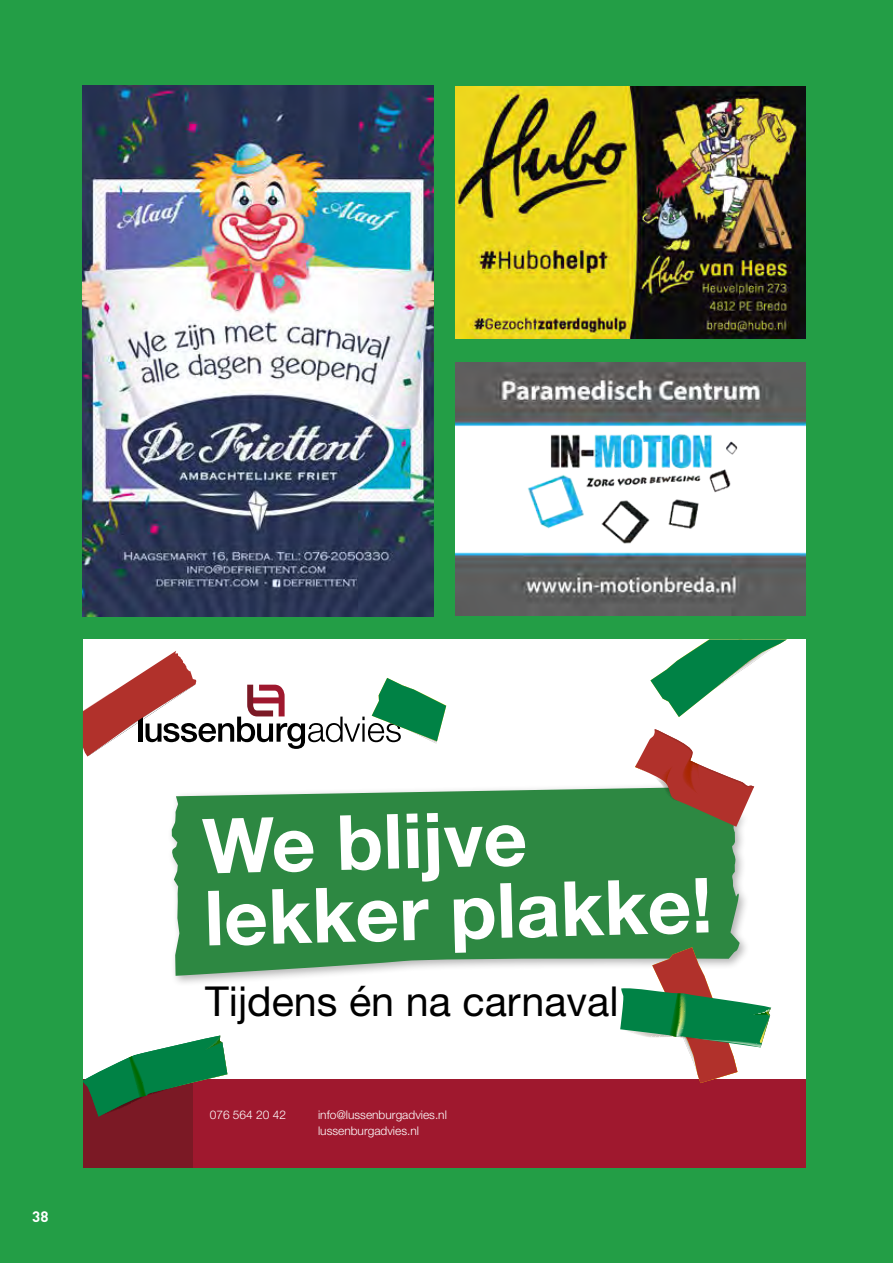
<style>
.page{position:relative;width:893px;height:1263px;background:#239e46}
.page>*{position:absolute;margin:0;border:0;box-sizing:border-box;transform-origin:0 0}
.t1{font:700 76.2px/72.4px "Helvetica Neue LT Std";color:#fff}
.t2{font:41.4px "Helvetica Neue LT Std";color:#000}
.t3{font:700 15px "DIN";color:#fff}
.t4{font:300 12px/16.4px "Helvetica Neue LT Std";color:#fff}
</style>
<div class="page">
<img style="left:83px;top:85px;width:351px;height:531px">
<img style="left:455px;top:86px;width:351px;height:253px">
<img style="left:455px;top:362px;width:351px;height:254px">
<div style="left:83px;top:639px;width:723px;height:529px;background:#fff"></div>
<div style="left:167px;top:782px;width:583px;height:205px;background:#000;opacity:.3"></div>
<svg style="left:171px;top:786px;width:571px;height:190px;background:#409253"></svg>
<div style="left:139px;top:1079px;width:667px;height:89px;background:#9f182e"></div>
<div style="left:83px;top:1079px;width:110px;height:89px;background:#7b1925"></div>
<svg style="left:597px;top:922px;width:175px;height:161px"></svg>
<svg style="left:83px;top:1035px;width:145px;height:82px"></svg>
<svg style="left:635px;top:639px;width:152px;height:189px"></svg>
<svg style="left:83px;top:651px;width:364px;height:106px"></svg>
<p class="t3" style="left:32px;top:1207px;width:18px">38</p>
<h1 class="t1" style="left:200px;top:810px;width:510px;rotate:-2deg">We blijve lekker plakke!</h1>
<h2 class="t2" style="left:205px;top:977px;width:415px">Tijdens én na carnaval</h2>
<p class="t4" style="left:210px;top:1106px;width:78px">076 564 20 42</p>
<p class="t4" style="left:318px;top:1106px;width:130px">info@lussenburgadvies.nl lussenburgadvies.nl</p>
</div>
